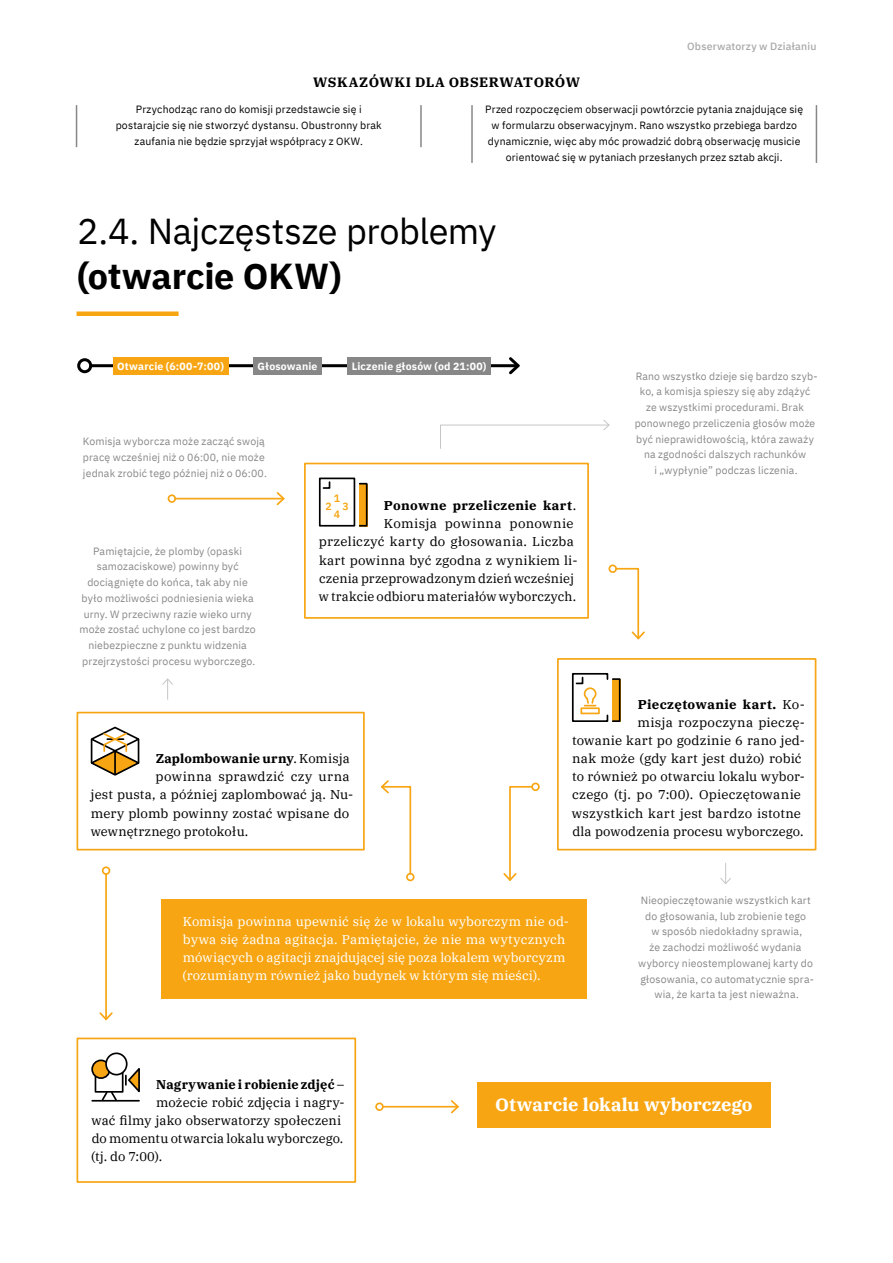
<style>
.page{position:relative;width:893px;height:1263px;background:#fff}
.page>*{position:absolute;margin:0;border:0;box-sizing:border-box;transform-origin:0 0}
.t1{font:36px "IBM Plex Sans";letter-spacing:-.01em;color:#000}
.t2{font:700 36px "IBM Plex Sans";letter-spacing:-.01em;color:#000}
.t3{font:700 18px "IBM Plex Serif";color:#fff}
.t4{font:700 13.5px "IBM Plex Serif";letter-spacing:.04em;color:#000}
.t5{font:12.75px "IBM Plex Serif";letter-spacing:.015em;color:#000}
.t6{font:12.75px/18px "IBM Plex Serif";letter-spacing:.01em;color:#fff}
.t7{font:700 12.75px "IBM Plex Serif";letter-spacing:.015em;color:#000}
.t8{font:10.5px/15.8px "IBM Plex Sans";letter-spacing:.015em;color:#878787;text-align:center}
.t9{font:10.5px/15.8px "IBM Plex Sans";letter-spacing:.015em;color:#000;text-align:center}
.t10{font:700 10.5px "IBM Plex Sans";letter-spacing:.015em;color:#fff}
.t11{font:500 10.5px "IBM Plex Sans";letter-spacing:.015em;color:#a8a8a7}
.t12{font:600 10.5px/8.2px "IBM Plex Sans";color:#f7a512;text-align:center}
.s1{font-weight:400}
</style>
<div class="page">
<hr style="left:76px;top:105px;width:1px;height:42px;background:#878787">
<hr style="left:420px;top:105px;width:2px;height:42px;background:#878787">
<hr style="left:471px;top:105px;width:2px;height:58px;background:#878787">
<hr style="left:816px;top:105px;width:1px;height:58px;background:#878787">
<div style="left:77px;top:311px;width:102px;height:5px;background:#f7a512"></div>
<div style="left:162px;top:899px;width:425px;height:99px;background:#f7a512"></div>
<div style="left:477px;top:1083px;width:294px;height:45px;background:#f7a512"></div>
<svg style="left:440px;top:420px;width:170px;height:29px"></svg>
<svg style="left:503px;top:785px;width:28px;height:96px"></svg>
<div style="left:531px;top:782px;width:9px;height:9px;border:2px solid #f7a512;border-radius:50%"></div>
<div style="left:406px;top:873px;width:9px;height:8px;border:2px solid #f7a512;border-radius:50%"></div>
<svg style="left:381px;top:780px;width:31px;height:95px"></svg>
<svg style="left:615px;top:567px;width:30px;height:73px"></svg>
<div style="left:608px;top:564px;width:9px;height:9px;border:2px solid #f7a512;border-radius:50%"></div>
<hr style="left:175px;top:498px;width:109px;height:1px;background:#f7a512">
<svg style="left:275px;top:492px;width:10px;height:14px"></svg>
<div style="left:168px;top:494px;width:8px;height:9px;border:2px solid #f7a512;border-radius:50%"></div>
<hr style="left:105px;top:874px;width:2px;height:145px;background:#f7a512">
<svg style="left:99px;top:1011px;width:14px;height:10px"></svg>
<div style="left:102px;top:866px;width:8px;height:9px;border:2px solid #f7a512;border-radius:50%"></div>
<hr style="left:383px;top:1106px;width:75px;height:1px;background:#f7a512">
<svg style="left:449px;top:1100px;width:10px;height:14px"></svg>
<div style="left:375px;top:1102px;width:9px;height:9px;border:2px solid #f7a512;border-radius:50%"></div>
<hr style="left:91px;top:364px;width:427px;height:3px;background:#000">
<div style="left:77px;top:358px;width:15px;height:15px;border:3px solid #000;border-radius:50%"></div>
<svg style="left:506px;top:357px;width:14px;height:18px"></svg>
<div style="left:113px;top:357px;width:115px;height:18px;background:#f7a512"></div>
<div style="left:253px;top:357px;width:69px;height:18px;background:#878787"></div>
<div style="left:347px;top:357px;width:144px;height:18px;background:#878787"></div>
<div style="left:77px;top:1037px;width:279px;height:146px;border:2px solid #f7a512"></div>
<div style="left:557px;top:658px;width:259px;height:192px;border:2px solid #f7a512"></div>
<div style="left:304px;top:463px;width:285px;height:156px;border:2px solid #f7a512"></div>
<div style="left:77px;top:712px;width:288px;height:138px;border:2px solid #f7a512"></div>
<svg style="left:162px;top:678px;width:11px;height:21px"></svg>
<svg style="left:720px;top:863px;width:11px;height:21px"></svg>
<div style="left:319px;top:477px;width:36px;height:50px;border:2px solid #000"></div>
<svg style="left:359px;top:482px;width:9px;height:45px"></svg>
<svg style="left:322px;top:481px;width:9px;height:8px"></svg>
<svg style="left:571px;top:673px;width:50px;height:49px"></svg>
<div style="left:95px;top:1067px;width:29px;height:26px;border:2px solid #000"></div>
<div style="left:92px;top:1060px;width:18px;height:18px;background:#f7a512;border-radius:50%"></div>
<div style="left:91px;top:1059px;width:20px;height:20px;border:2px solid #000;border-radius:50%"></div>
<div style="left:106px;top:1053px;width:21px;height:22px;background:#fff;border-radius:50%"></div>
<div style="left:105px;top:1052px;width:23px;height:23px;border:2px solid #000;border-radius:50%"></div>
<hr style="left:92px;top:1100px;width:47px;height:1px;background:#000">
<svg style="left:125px;top:1064px;width:15px;height:29px"></svg>
<svg style="left:100px;top:1090px;width:18px;height:12px"></svg>
<svg style="left:90px;top:726px;width:50px;height:50px"></svg>
<p class="t11" style="left:687px;top:38px;width:131px">Obserwatorzy w Działaniu</p>
<p class="t4" style="left:313px;top:72px;width:268px">WSKAZÓWKI DLA OBSERWATORÓW</p>
<p class="t9" style="left:116px;top:101px;width:268px">Przychodząc rano do komisji przedstawcie się i postarajcie się nie stworzyć dystansu. Obustronny brak zaufania nie będzie sprzyjał współpracy z OKW.</p>
<p class="t9" style="left:485px;top:101px;width:319px">Przed rozpoczęciem obserwacji powtórzcie pytania znajdujące się w formularzu obserwacyjnym. Rano wszystko przebiega bardzo dynamicznie, więc aby móc prowadzić dobrą obserwację musicie orientować się w pytaniach przesłanych przez sztab akcji.</p>
<h1 class="t1" style="left:77px;top:203px;width:421px">2.4. Najczęstsze problemy</h1>
<h1 class="t2" style="left:77px;top:247px;width:266px">(otwarcie OKW)</h1>
<p class="t10" style="left:117px;top:358px;width:108px">Otwarcie (6:00-7:00)</p>
<p class="t10" style="left:258px;top:358px;width:61px">Głosowanie</p>
<p class="t10" style="left:352px;top:358px;width:136px">Liczenie głosów (od 21:00)</p>
<p class="t8" style="left:83px;top:433px;width:185px;text-align:left">Komisja wyborcza może zacząć swoją pracę wcześniej niż o 06:00, nie może jednak zrobić tego później niż o 06:00.</p>
<p class="t8" style="left:80px;top:542px;width:178px">Pamiętajcie, że plomby (opaski samozaciskowe) powinny być dociągnięte do końca, tak aby nie było możliwości podniesienia wieka urny. W przeciwny razie wieko urny może zostać uchylone co jest bardzo niebezpieczne z punktu widzenia przejrzystości procesu wyborczego.</p>
<p class="t12" style="left:325px;top:493px;width:25px">1<br>2 3<br>4</p>
<p class="t7" style="left:384px;top:496px;width:194px">Ponowne przeliczenie kart<span class="s1">.</span></p>
<p class="t5" style="left:384px;top:514px;width:191px">Komisja powinna ponownie</p>
<p class="t5" style="left:319px;top:532px;width:256px">przeliczyć karty do głosowania. Liczba</p>
<p class="t5" style="left:319px;top:550px;width:260px">kart powinna być zgodna z wynikiem li-</p>
<p class="t5" style="left:319px;top:568px;width:256px">czenia przeprowadzonym dzień wcześniej</p>
<p class="t5" style="left:319px;top:586px;width:259px">w trakcie odbioru materiałów wyborczych.</p>
<p class="t8" style="left:635px;top:367px;width:184px">Rano wszystko dzieje się bardzo szyb&shy;ko, a komisja spieszy się aby zdążyć ze wszystkimi procedurami. Brak ponownego przeliczenia głosów może być nieprawidłowością, która zaważy na zgodności dalszych rachunków<br>i „wypłynie” podczas liczenia.</p>
<p class="t7" style="left:156px;top:749px;width:196px">Zaplombowanie urny<span class="s1">. Komisja</span></p>
<p class="t5" style="left:156px;top:767px;width:196px">powinna sprawdzić czy urna</p>
<p class="t5" style="left:91px;top:785px;width:264px">jest pusta, a później zaplombować ją. Nu-</p>
<p class="t5" style="left:91px;top:803px;width:260px">mery plomb powinny zostać wpisane do</p>
<p class="t5" style="left:91px;top:821px;width:159px">wewnętrznego protokołu.</p>
<p class="t7" style="left:638px;top:694px;width:169px">Pieczętowanie kart. <span class="s1">Ko-</span></p>
<p class="t5" style="left:638px;top:713px;width:169px">misja rozpoczyna pieczę-</p>
<p class="t5" style="left:572px;top:731px;width:234px">towanie kart po godzinie 6 rano jed-</p>
<p class="t5" style="left:572px;top:749px;width:231px">nak może (gdy kart jest dużo) robić</p>
<p class="t5" style="left:572px;top:767px;width:234px">to również po otwarciu lokalu wybor-</p>
<p class="t5" style="left:572px;top:785px;width:230px">czego (tj. po 7:00). Opieczętowanie</p>
<p class="t5" style="left:572px;top:803px;width:231px">wszystkich kart jest bardzo istotne</p>
<p class="t5" style="left:572px;top:821px;width:233px">dla powodzenia procesu wyborczego.</p>
<p class="t6" style="left:183px;top:911px;width:388px">Komisja powinna upewnić się że w lokalu wyborczym nie od&shy;bywa się żadna agitacja. Pamiętajcie, że nie ma wytycznych mówiących o agitacji znajdującej się poza lokalem wyborcyzm (rozumianym również jako budynek w którym się mieści).</p>
<p class="t8" style="left:638px;top:891px;width:177px">Nieopieczętowanie wszystkich kart do głosowania, lub zrobienie tego<br>w sposób niedokładny sprawia,<br>że zachodzi możliwość wydania wyborcy nieostemplowanej karty do głosowania, co automatycznie spra&shy;wia, że karta ta jest nieważna.</p>
<p class="t7" style="left:156px;top:1074px;width:190px">Nagrywanie i robienie zdjęć <span class="s1">–</span></p>
<p class="t5" style="left:156px;top:1092px;width:190px">możecie robić zdjęcia i nagry-</p>
<p class="t5" style="left:91px;top:1110px;width:251px">wać filmy jako obserwatorzy społeczeni</p>
<p class="t5" style="left:92px;top:1128px;width:253px">do momentu otwarcia lokalu wyborczego.</p>
<p class="t5" style="left:91px;top:1146px;width:72px">(tj. do 7:00).</p>
<h2 class="t3" style="left:495px;top:1091px;width:259px">Otwarcie lokalu wyborczego</h2>
</div>
